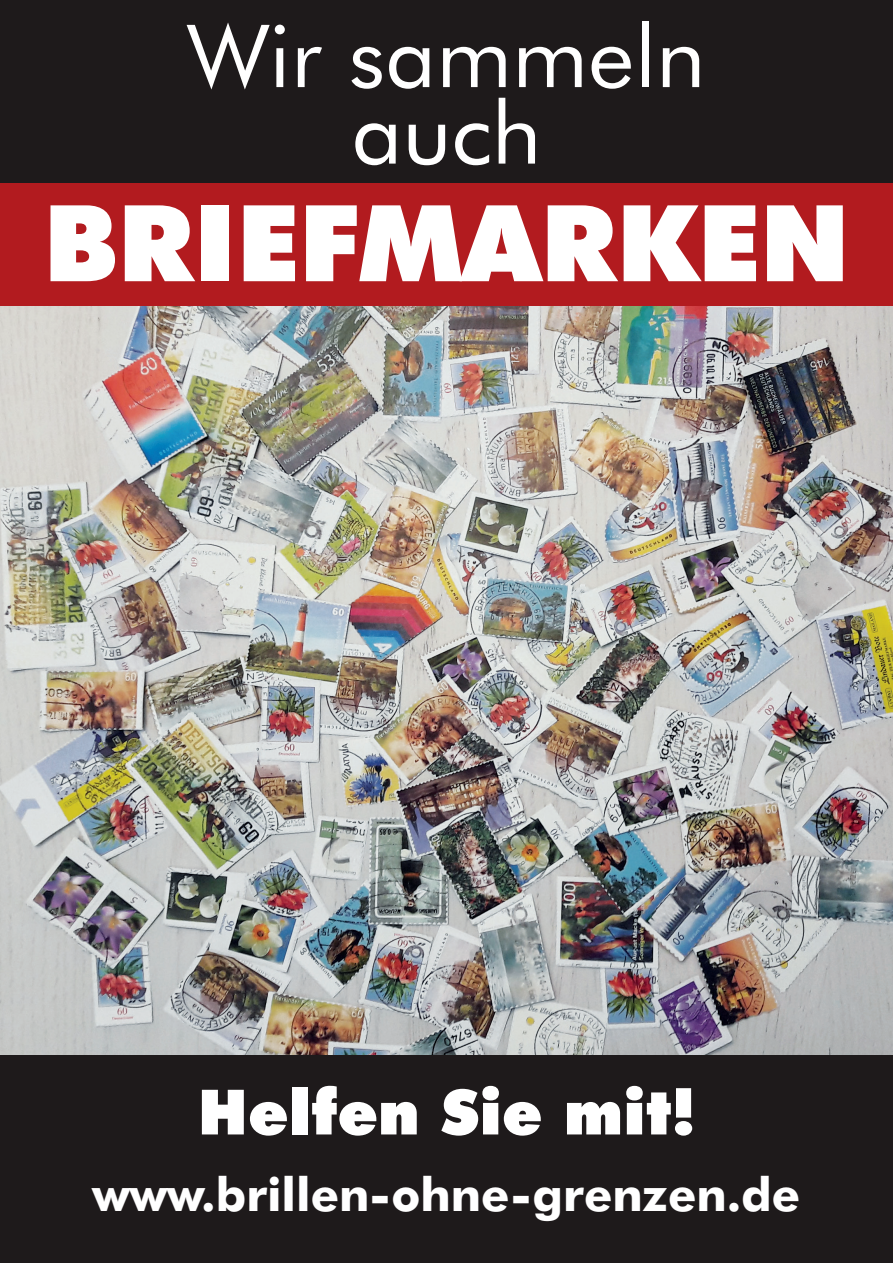
<style>
.page{position:relative;width:893px;height:1263px;background:#fff}
.page>*{position:absolute;margin:0;border:0;box-sizing:border-box;transform-origin:0 0}
.t1{font:900 106.05px "Futura BT";color:#fff}
.t2{font:87px/76.5px "Futura BT";color:#fff;text-align:center}
.t3{font:900 62.4px "Futura BT";color:#fff}
.t4{font:700 46.5px "Futura BT";color:#fff}
</style>
<div class="page">
<img style="left:0;top:306px;width:893px;height:749px">
<div style="left:0;top:0;width:893px;height:184px;background:#1e1a1b"></div>
<div style="left:0;top:184px;width:893px;height:122px;background:#b21b1f"></div>
<div style="left:0;top:1055px;width:893px;height:208px;background:#1e1a1b"></div>
<h2 class="t2" style="left:187px;top:17px;width:520px">Wir sammeln auch</h2>
<h1 class="t1" style="left:43px;top:179px;width:808px">BRIEFMARKEN</h1>
<h3 class="t3" style="left:198px;top:1074px;width:499px">Helfen Sie mit!</h3>
<p class="t4" style="left:93px;top:1166px;width:709px">www.brillen-ohne-grenzen.de</p>
</div>
